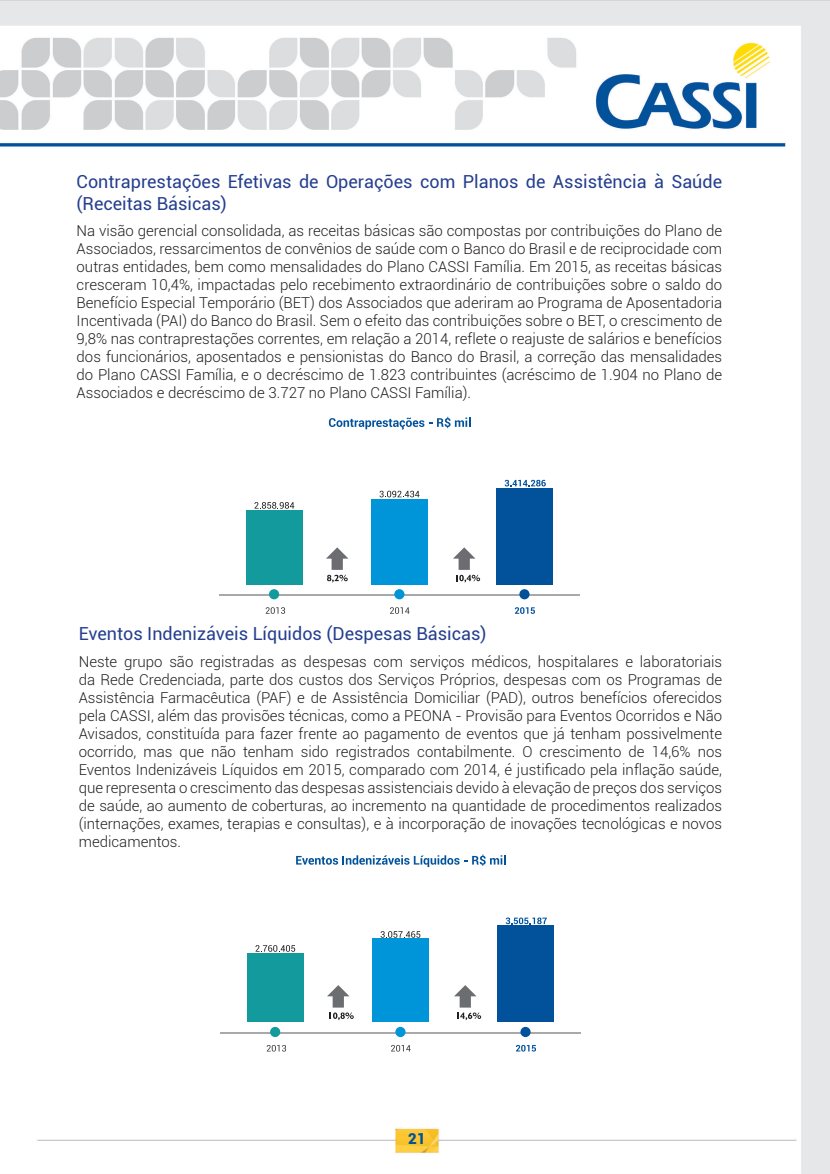
<style>
.page{position:relative;width:830px;height:1174px;background:#fff}
.page>*{position:absolute;margin:0;border:0;box-sizing:border-box;transform-origin:0 0}
.Paragraph_Style_1{font:18px/21.6px "Roboto";color:#253f8e}
.Paragraph_Style_1-2{font:300 15px/18px "Roboto";color:#231f20;text-align:justify}
.Número_de_página{font:900 15px "Roboto";color:#01529b}
</style>
<div class="page">
<img style="left:0;top:0;width:829px;height:1174px">
<svg style="left:329px;top:417px;width:141px;height:12px"></svg>
<hr style="left:219px;top:594px;width:360px;height:2px;background:#a8a9ad">
<svg style="left:265px;top:607px;width:20px;height:7px"></svg>
<svg style="left:390px;top:607px;width:19px;height:7px"></svg>
<svg style="left:514px;top:607px;width:20px;height:7px"></svg>
<div style="left:394px;top:589px;width:10px;height:10px;background:#0095d9;border-radius:50%"></div>
<svg style="left:254px;top:502px;width:40px;height:7px"></svg>
<svg style="left:379px;top:491px;width:40px;height:6px"></svg>
<svg style="left:504px;top:480px;width:41px;height:6px"></svg>
<div style="left:519px;top:589px;width:10px;height:10px;background:#01529b;border-radius:50%"></div>
<div style="left:269px;top:589px;width:10px;height:10px;background:#139a9c;border-radius:50%"></div>
<svg style="left:326px;top:547px;width:22px;height:35px"></svg>
<svg style="left:452px;top:547px;width:28px;height:35px"></svg>
<div style="left:246px;top:510px;width:56px;height:74px;background:#139a9c"></div>
<div style="left:371px;top:499px;width:56px;height:85px;background:#0095d9"></div>
<div style="left:496px;top:488px;width:56px;height:96px;background:#01529b"></div>
<svg style="left:296px;top:854px;width:209px;height:13px"></svg>
<hr style="left:220px;top:1032px;width:360px;height:1px;background:#a8a9ad">
<svg style="left:266px;top:1045px;width:20px;height:6px"></svg>
<svg style="left:391px;top:1045px;width:19px;height:6px"></svg>
<svg style="left:515px;top:1045px;width:20px;height:6px"></svg>
<div style="left:395px;top:1026px;width:10px;height:11px;background:#0095d9;border-radius:50%"></div>
<svg style="left:255px;top:945px;width:40px;height:6px"></svg>
<svg style="left:380px;top:931px;width:40px;height:6px"></svg>
<svg style="left:505px;top:917px;width:41px;height:7px"></svg>
<div style="left:520px;top:1026px;width:10px;height:11px;background:#01529b;border-radius:50%"></div>
<div style="left:270px;top:1026px;width:10px;height:11px;background:#139a9c;border-radius:50%"></div>
<svg style="left:327px;top:985px;width:26px;height:35px"></svg>
<svg style="left:454px;top:985px;width:27px;height:35px"></svg>
<div style="left:247px;top:953px;width:56px;height:69px;background:#139a9c"></div>
<div style="left:372px;top:938px;width:56px;height:84px;background:#0095d9"></div>
<div style="left:497px;top:925px;width:56px;height:97px;background:#01529b"></div>
<p class="Paragraph_Style_1" style="left:77px;top:170px;width:646px">Contraprestações Efetivas de Operações com Planos de Assistência à Saúde (Receitas Básicas)</p>
<p class="Paragraph_Style_1-2" style="left:77px;top:221px;width:646px">Na visão gerencial consolidada, as receitas básicas são compostas por contribuições do Plano de Associados, ressarcimentos de convênios de saúde com o Banco do Brasil e de reciprocidade com outras entidades, bem como mensalidades do Plano CASSI Família. Em 2015, as receitas básicas cresceram 10,4%, impactadas pelo recebimento extraordinário de contribuições sobre o saldo do Benefício Especial Temporário (BET) dos Associados que aderiram ao Programa de Aposentadoria Incentivada (PAI) do Banco do Brasil. Sem o efeito das contribuições sobre o BET, o crescimento de 9,8% nas contraprestações correntes, em relação a 2014, reflete o reajuste de salários e benefícios dos funcionários, aposentados e pensionistas do Banco do Brasil, a correção das mensalidades do Plano CASSI Família, e o decréscimo de 1.823 contribuintes (acréscimo de 1.904 no Plano de Associados e decréscimo de 3.727 no Plano CASSI Família).</p>
<p class="Paragraph_Style_1" style="left:79px;top:622px;width:409px">Eventos Indenizáveis Líquidos (Despesas Básicas)</p>
<p class="Paragraph_Style_1-2" style="left:79px;top:652px;width:644px">Neste grupo são registradas as despesas com serviços médicos, hospitalares e laboratoriais da Rede Credenciada, parte dos custos dos Serviços Próprios, despesas com os Programas de Assistência Farmacêutica (PAF) e de Assistência Domiciliar (PAD), outros benefícios oferecidos pela CASSI, além das provisões técnicas, como a PEONA - Provisão para Eventos Ocorridos e Não Avisados, constituída para fazer frente ao pagamento de eventos que já tenham possivelmente ocorrido, mas que não tenham sido registrados contabilmente. O crescimento de 14,6% nos Eventos Indenizáveis Líquidos em 2015, comparado com 2014, é justificado pela inflação saúde, que representa o crescimento das despesas assistenciais devido à elevação de preços dos serviços de saúde, ao aumento de coberturas, ao incremento na quantidade de procedimentos realizados (internações, exames, terapias e consultas), e à incorporação de inovações tecnológicas e novos medicamentos.</p>
<p class="Número_de_página" style="left:408px;top:1128px;width:19px">21</p>
</div>
